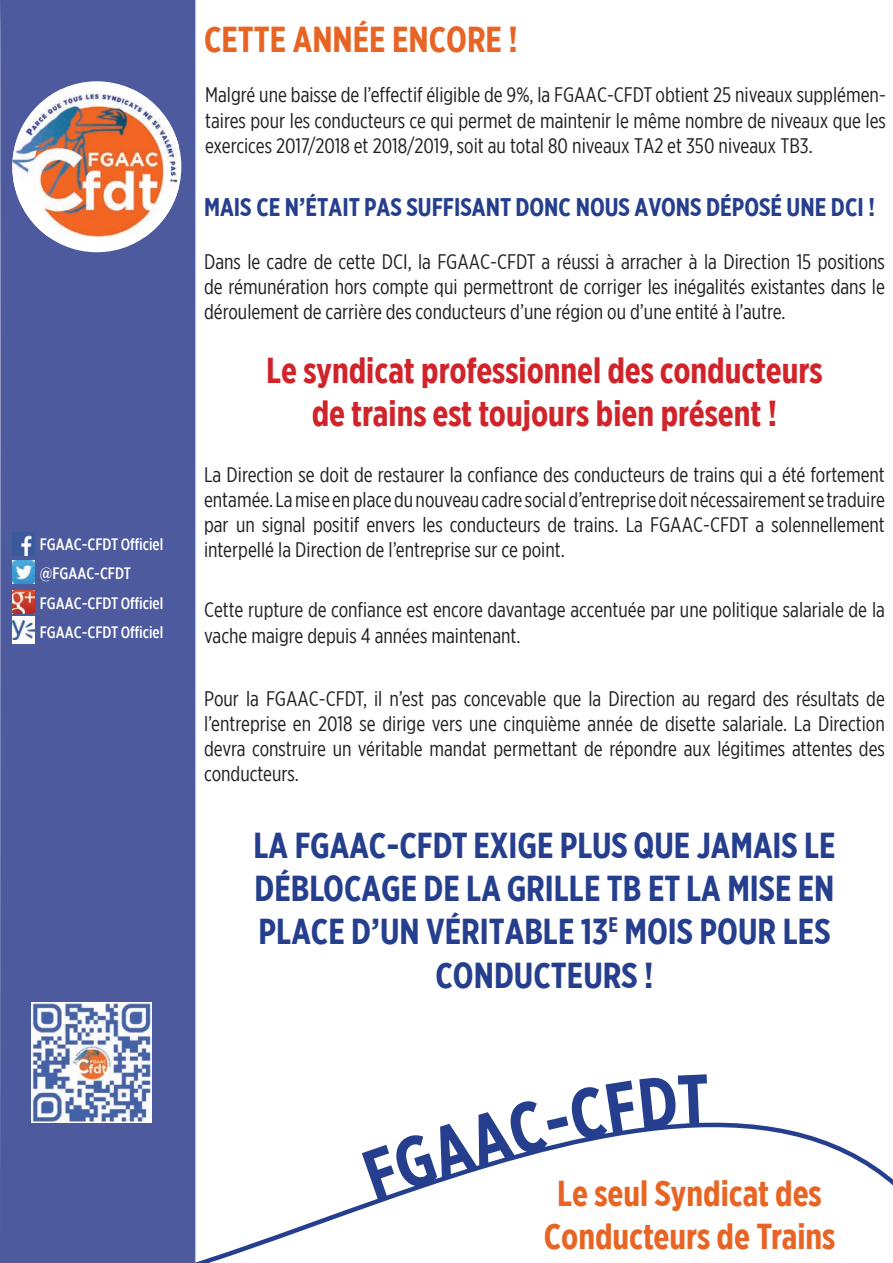
<style>
.page{position:relative;width:893px;height:1263px;background:#fff}
.page>*{position:absolute;margin:0;border:0;box-sizing:border-box;transform-origin:0 0}
.t1{font:700 36px/43.2px "Gotham X Narrow";color:#253f8e;text-align:center}
.t2{font:700 36px/43.2px "Gotham X Narrow";color:#d1232a;text-align:center}
.t3{font:700 36px/43.2px "Gotham X Narrow";color:#e86424;text-align:center}
.t4{font:700 25.5px "Gotham X Narrow";color:#253f8e}
.t5{font:21px/25.2px "Gotham X Narrow";color:#231f20;text-align:justify}
.t6{font:500 16.5px "Gotham X Narrow";color:#fff}
</style>
<div class="page">
<svg style="left:195px;top:968px;width:698px;height:295px"></svg>
<div style="left:0;top:0;width:195px;height:1263px;background:#4d5a9e"></div>
<svg style="left:12px;top:529px;width:23px;height:29px"></svg>
<img style="left:12px;top:532px;width:23px;height:23px">
<svg style="left:12px;top:558px;width:23px;height:28px"></svg>
<img style="left:12px;top:561px;width:23px;height:22px">
<svg style="left:12px;top:588px;width:23px;height:28px"></svg>
<img style="left:12px;top:591px;width:23px;height:22px">
<img style="left:32px;top:1002px;width:120px;height:121px">
<div style="left:12px;top:81px;width:169px;height:171px;background:#fff;border-radius:50%"></div>
<img style="left:12px;top:89px;width:167px;height:148px">
<div style="left:523px;top:1162px;width:333px;height:101px;background:#fff"></div>
<div style="left:12px;top:616px;width:23px;height:28px;background:#fff"></div>
<img style="left:12px;top:621px;width:23px;height:19px">
<svg style="left:362px;top:1074px;width:347px;height:127px"></svg>
<p class="t6" style="left:40px;top:534px;width:125px">FGAAC-CFDT Officiel</p>
<p class="t6" style="left:40px;top:564px;width:93px">@FGAAC-CFDT</p>
<p class="t6" style="left:40px;top:593px;width:125px">FGAAC-CFDT Officiel</p>
<p class="t6" style="left:40px;top:622px;width:125px">FGAAC-CFDT Officiel</p>
<h1 class="t3" style="left:204px;top:18px;width:315px">CETTE ANNÉE ENCORE !</h1>
<p class="t5" style="left:205px;top:82px;width:682px">Malgré une baisse de l’effectif éligible de 9%, la FGAAC-CFDT obtient 25 niveaux supplémen&shy;taires pour les conducteurs ce qui permet de maintenir le même nombre de niveaux que les exercices 2017/2018 et 2018/2019, soit au total 80 niveaux TA2 et 350 niveaux TB3.</p>
<p class="t4" style="left:204px;top:191px;width:672px">MAIS CE N’ÉTAIT PAS SUFFISANT DONC NOUS AVONS DÉPOSÉ UNE DCI !</p>
<p class="t5" style="left:204px;top:249px;width:682px">Dans le cadre de cette DCI, la FGAAC-CFDT a réussi à arracher à la Direction 15 positions de rémunération hors compte qui permettront de corriger les inégalités existantes dans le déroulement de carrière des conducteurs d’une région ou d’une entité à l’autre.</p>
<h1 class="t2" style="left:266px;top:349px;width:558px">Le syndicat professionnel des conducteurs de trains est toujours bien présent !</h1>
<p class="t5" style="left:204px;top:461px;width:682px">La Direction se doit de restaurer la confiance des conducteurs de trains qui a été fortement entamée. La mise en place du nouveau cadre social d’entreprise doit nécessairement se traduire par un signal positif envers les conducteurs de trains. La FGAAC-CFDT a solennellement interpellé la Direction de l’entreprise sur ce point.</p>
<p class="t5" style="left:204px;top:597px;width:682px">Cette rupture de confiance est encore davantage accentuée par une politique salariale de la vache maigre depuis 4 années maintenant.</p>
<p class="t5" style="left:204px;top:685px;width:682px">Pour la FGAAC-CFDT, il n’est pas concevable que la Direction au regard des résultats de l’entreprise en 2018 se dirige vers une cinquième année de disette salariale. La Direction devra construire un véritable mandat permettant de répondre aux légitimes attentes des conducteurs.</p>
<h1 class="t1" style="left:253px;top:823px;width:584px">LA FGAAC-CFDT EXIGE PLUS QUE JAMAIS LE<br>DÉBLOCAGE DE LA GRILLE TB ET LA MISE EN<br>PLACE D’UN VÉRITABLE 13<sup>E</sup> MOIS POUR LES<br>CONDUCTEURS !</h1>
<h1 class="t3" style="left:544px;top:1171px;width:293px">Le seul Syndicat des<br>Conducteurs de Trains</h1>
</div>
